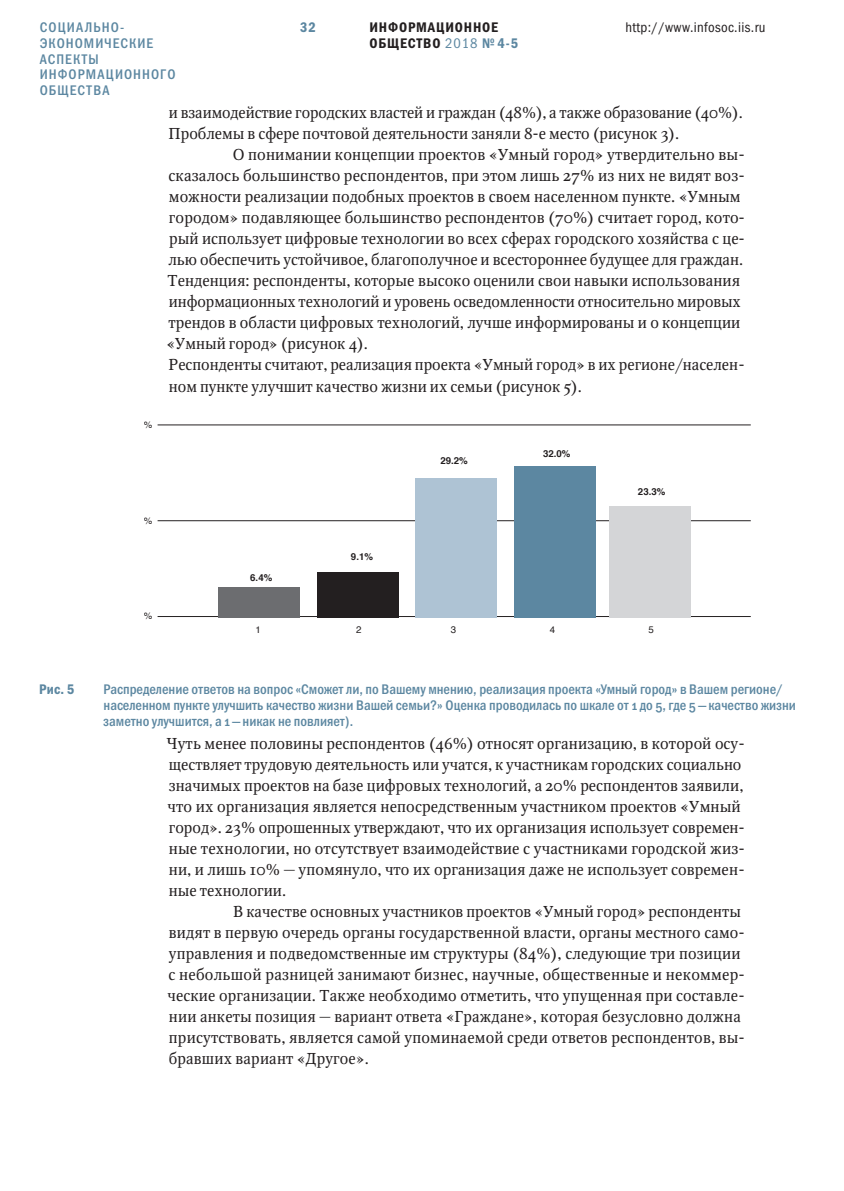
<style>
.page{position:relative;width:844px;height:1191px;background:#fff}
.page>*{position:absolute;margin:0;border:0;box-sizing:border-box;transform-origin:0 0}
.t1{font:15.75px "Octava";letter-spacing:.005em;color:#231f20}
.t2{font:14px/15.8px "Franklin Gothic Medi Cond ITC";color:#5c87a1}
.t3{font:14px/15.8px "Franklin Gothic Medi Cond ITC";letter-spacing:.075em;color:#5c87a1}
.t4{font:14px/15.8px "Franklin Gothic Demi Cond ITC";letter-spacing:.06em;color:#231f20}
.t5{font:14px "Franklin Gothic Book Cond ITC";letter-spacing:.025em;color:#231f20}
.t6{font:14px "Franklin Gothic Demi Cond ITC";color:#5c87a1}
.t7{font:700 9.62px "Helvetica";color:#231f20}
.t8{font:9.62px "Helvetica";color:#231f20}
.s1{font-family:"Franklin Gothic Book Cond ITC";color:#5c87a1}
.s2{color:#5c87a1}
</style>
<div class="page">
<hr style="left:158px;top:424px;width:592px;height:1px;background:#231f20">
<hr style="left:158px;top:520px;width:592px;height:1px;background:#231f20">
<hr style="left:158px;top:616px;width:592px;height:1px;background:#231f20">
<div style="left:218px;top:587px;width:81px;height:30px;background:#6c6d70"></div>
<div style="left:317px;top:571px;width:81px;height:46px;background:#231f20"></div>
<div style="left:415px;top:477px;width:82px;height:140px;background:#aec3d4"></div>
<div style="left:514px;top:466px;width:81px;height:151px;background:#5c87a1"></div>
<div style="left:609px;top:506px;width:81px;height:111px;background:#d4d5d7"></div>
<p class="t6" style="left:300px;top:19px;width:17px">32</p>
<p class="t5" style="left:625px;top:19px;width:141px">http://www.infosoc.iis.ru</p>
<p class="t3" style="left:40px;top:19px;width:137px">СОЦИАЛЬНО-<br>ЭКОНОМИЧЕСКИЕ<br>АСПЕКТЫ<br>ИНФОРМАЦИОННОГО<br>ОБЩЕСТВА</p>
<p class="t4" style="left:369px;top:19px;width:150px">ИНФОРМАЦИОННОЕ<br>ОБЩЕСТВО <span class="s1">2018</span> <span class="s2">№ 4-5</span></p>
<p class="t1" style="left:169px;top:103px;width:575px">и взаимодействие городских властей и граждан (48%), а также образование (40%).</p>
<p class="t1" style="left:168px;top:124px;width:512px">Проблемы в сфере почтовой деятельности заняли 8-е место (рисунок 3).</p>
<p class="t1" style="left:233px;top:145px;width:513px">О понимании концепции проектов «Умный город» утвердительно вы-</p>
<p class="t1" style="left:168px;top:166px;width:578px">сказалось большинство респондентов, при этом лишь 27% из них не видят воз-</p>
<p class="t1" style="left:169px;top:187px;width:573px">можности реализации подобных проектов в своем населенном пункте. «Умным</p>
<p class="t1" style="left:169px;top:208px;width:577px">городом» подавляющее большинство респондентов (70%) считает город, кото-</p>
<p class="t1" style="left:169px;top:229px;width:577px">рый использует цифровые технологии во всех сферах городского хозяйства с це-</p>
<p class="t1" style="left:168px;top:250px;width:576px">лью обеспечить устойчивое, благополучное и всестороннее будущее для граждан.</p>
<p class="t1" style="left:167px;top:271px;width:574px">Тенденция: респонденты, которые высоко оценили свои навыки использования</p>
<p class="t1" style="left:169px;top:292px;width:573px">информационных технологий и уровень осведомленности относительно мировых</p>
<p class="t1" style="left:168px;top:313px;width:573px">трендов в области цифровых технологий, лучше информированы и о концепции</p>
<p class="t1" style="left:166px;top:334px;width:203px">«Умный город» (рисунок 4).</p>
<p class="t1" style="left:168px;top:355px;width:577px">Респонденты считают, реализация проекта «Умный город» в их регионе/населен-</p>
<p class="t1" style="left:169px;top:376px;width:414px">ном пункте улучшит качество жизни их семьи (рисунок 5).</p>
<p class="t8" style="left:138px;top:608px;width:15px">0%</p>
<p class="t7" style="left:250px;top:570px;width:24px">6.4%</p>
<p class="t7" style="left:351px;top:549px;width:24px">9.1%</p>
<p class="t7" style="left:440px;top:453px;width:29px">29.2%</p>
<p class="t7" style="left:543px;top:445px;width:29px">32.0%</p>
<p class="t7" style="left:637px;top:484px;width:29px">23.3%</p>
<p class="t8" style="left:255px;top:622px;width:7px">1</p>
<p class="t8" style="left:356px;top:622px;width:7px">2</p>
<p class="t8" style="left:451px;top:622px;width:7px">3</p>
<p class="t8" style="left:549px;top:622px;width:7px">4</p>
<p class="t8" style="left:648px;top:622px;width:7px">5</p>
<p class="t6" style="left:39px;top:681px;width:36px">Рис. 5</p>
<p class="t2" style="left:103px;top:681px;width:694px">Распределение ответов на вопрос «Сможет ли, по Вашему мнению, реализация проекта «Умный город» в Вашем регионе/ населенном пункте улучшить качество жизни Вашей семьи?» Оценка проводилась по шкале от 1 до 5, где 5— качество жизни заметно улучшится, а 1— никак не повлияет).</p>
<p class="t1" style="left:166px;top:733px;width:579px">Чуть менее половины респондентов (46%) относят организацию, в которой осу-</p>
<p class="t1" style="left:169px;top:754px;width:574px">ществляет трудовую деятельность или учатся, к участникам городских социально</p>
<p class="t1" style="left:169px;top:775px;width:576px">значимых проектов на базе цифровых технологий, а 20% респондентов заявили,</p>
<p class="t1" style="left:167px;top:796px;width:574px">что их организация является непосредственным участником проектов «Умный</p>
<p class="t1" style="left:169px;top:817px;width:577px">город». 23% опрошенных утверждают, что их организация использует современ-</p>
<p class="t1" style="left:169px;top:838px;width:577px">ные технологии, но отсутствует взаимодействие с участниками городской жиз-</p>
<p class="t1" style="left:169px;top:859px;width:577px">ни, и лишь 10%— упомянуло, что их организация даже не использует современ-</p>
<p class="t1" style="left:169px;top:880px;width:119px">ные технологии.</p>
<p class="t1" style="left:233px;top:901px;width:509px">В качестве основных участников проектов «Умный город» респонденты</p>
<p class="t1" style="left:169px;top:922px;width:577px">видят в первую очередь органы государственной власти, органы местного само-</p>
<p class="t1" style="left:169px;top:943px;width:573px">управления и подведомственные им структуры (84%), следующие три позиции</p>
<p class="t1" style="left:168px;top:964px;width:577px">с небольшой разницей занимают бизнес, научные, общественные и некоммер-</p>
<p class="t1" style="left:167px;top:985px;width:578px">ческие организации. Также необходимо отметить, что упущенная при составле-</p>
<p class="t1" style="left:169px;top:1006px;width:573px">нии анкеты позиция— вариант ответа «Граждане», которая безусловно должна</p>
<p class="t1" style="left:169px;top:1027px;width:577px">присутствовать, является самой упоминаемой среди ответов респондентов, вы-</p>
<p class="t1" style="left:169px;top:1048px;width:201px">бравших вариант «Другое».</p>
</div>
